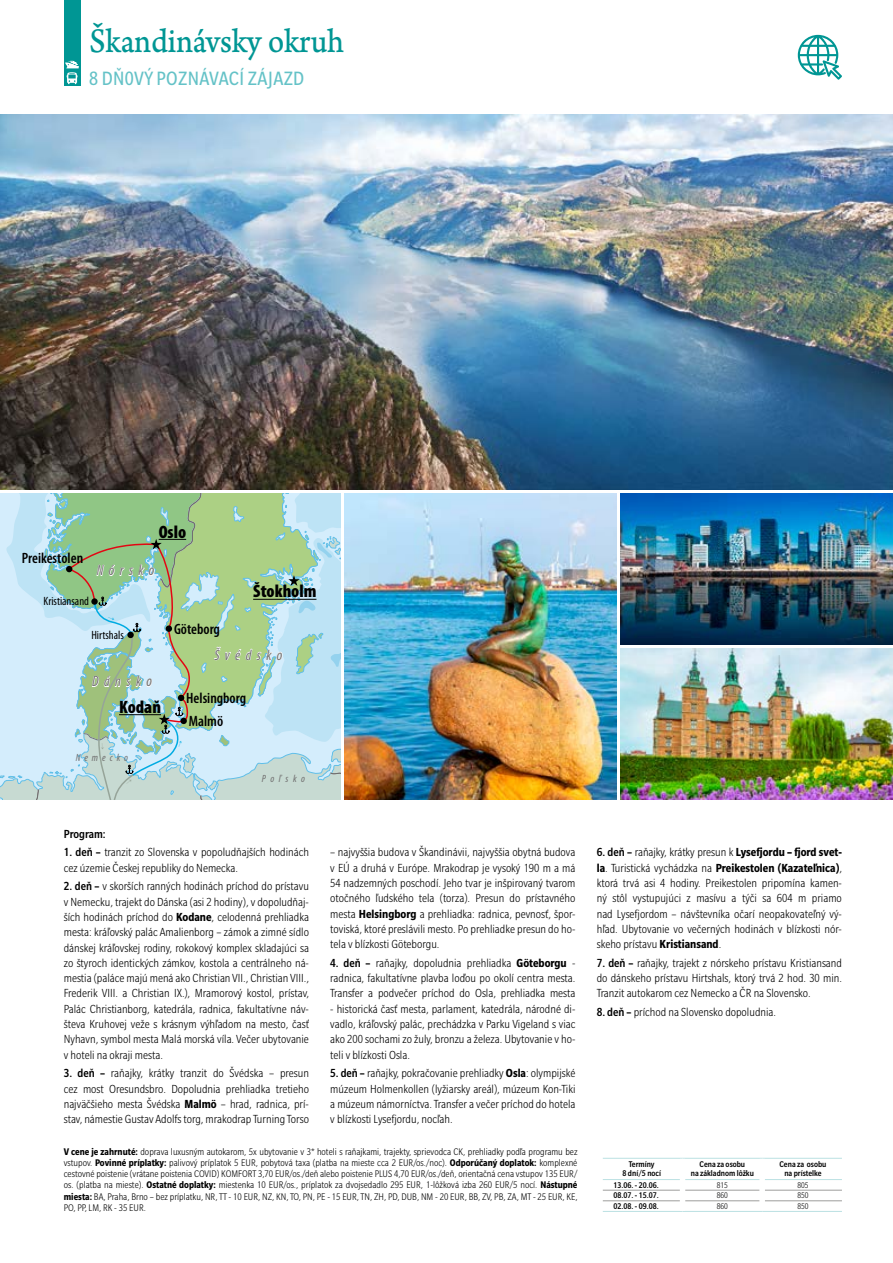
<style>
.page{position:relative;width:893px;height:1263px;background:#fff}
.page>*{position:absolute;margin:0;border:0;box-sizing:border-box;transform-origin:0 0}
.t1{font:36px "Arno Pro Caption";letter-spacing:-.01em;color:#009694;scale:.9 1}
.t2{font:condensed 21px "Slate Pro";letter-spacing:.015em;color:#64c2c7}
.t3{font:900 condensed 18px "Myriad Pro";color:#000}
.t4{font:600 condensed 15px "Myriad Pro";color:#000}
.t5{font:italic condensed 15px "Myriad Pro";letter-spacing:.36em;color:#706f6f}
.t6{font:300 condensed 12.75px/15.3px "Slate Pro";color:#000;text-align:justify}
.t7{font:500 condensed 12.75px "Slate Pro";color:#000}
.t8{font:condensed 12px "Myriad Pro";color:#000}
.t9{font:300 condensed 10.5px/11.2px "Slate Pro";color:#000;text-align:justify}
.t10{font:italic condensed 10.5px "Myriad Pro";letter-spacing:.38em;color:#706f6f}
.t11{font:500 condensed 9px/9px "Slate Pro";color:#000;text-align:center}
.t12{font:300 condensed 9px "Slate Pro";color:#000}
.s1{font-weight:500}
.s2{font-weight:700}
</style>
<div class="page">
<div style="left:64px;top:0;width:16px;height:85px;background:#009694"></div>
<img style="left:621px;top:493px;width:272px;height:151px">
<img style="left:621px;top:648px;width:272px;height:151px">
<img style="left:344px;top:493px;width:273px;height:306px">
<img style="left:0;top:115px;width:893px;height:374px">
<svg style="left:65px;top:61px;width:14px;height:23px"></svg>
<hr style="left:603px;top:1190px;width:77px;height:1px;background:#9d9d9c">
<hr style="left:685px;top:1190px;width:75px;height:1px;background:#9d9d9c">
<hr style="left:765px;top:1190px;width:77px;height:1px;background:#9d9d9c">
<hr style="left:603px;top:1200px;width:77px;height:1px;background:#9d9d9c">
<hr style="left:685px;top:1200px;width:75px;height:1px;background:#9d9d9c">
<hr style="left:765px;top:1200px;width:77px;height:1px;background:#9d9d9c">
<hr style="left:603px;top:1158px;width:79px;height:1px;background:#bee2e4">
<hr style="left:682px;top:1158px;width:80px;height:1px;background:#bee2e4">
<hr style="left:762px;top:1158px;width:80px;height:1px;background:#bee2e4">
<hr style="left:603px;top:1179px;width:77px;height:1px;background:#bee2e4">
<hr style="left:685px;top:1179px;width:75px;height:1px;background:#bee2e4">
<hr style="left:765px;top:1179px;width:77px;height:1px;background:#bee2e4">
<hr style="left:603px;top:1211px;width:79px;height:1px;background:#bee2e4">
<hr style="left:682px;top:1211px;width:80px;height:1px;background:#bee2e4">
<hr style="left:762px;top:1211px;width:80px;height:1px;background:#bee2e4">
<svg style="left:798px;top:35px;width:44px;height:45px"></svg>
<svg style="left:0;top:493px;width:341px;height:306px;background:#b6d8c9"></svg>
<h1 class="t1" style="left:89px;top:20px;width:285px">Škandinávsky okruh</h1>
<h2 class="t2" style="left:89px;top:68px;width:217px">8 DŇ0VÝ POZNÁVACÍ ZÁJAZD</h2>
<p class="t4" style="left:22px;top:550px;width:63px">Preikestolen</p>
<p class="t8" style="left:44px;top:594px;width:47px">Kristiansand</p>
<h3 class="t3" style="left:159px;top:521px;width:29px">Oslo</h3>
<p class="t5" style="left:97px;top:562px;width:59px">Nórsko</p>
<p class="t8" style="left:91px;top:629px;width:34px">Hirtshals</p>
<p class="t4" style="left:174px;top:620px;width:47px">Göteborg</p>
<h3 class="t3" style="left:253px;top:581px;width:65px">Štokholm</h3>
<p class="t5" style="left:92px;top:673px;width:61px">Dánsko</p>
<h3 class="t3" style="left:119px;top:697px;width:43px">Kodaň</h3>
<p class="t10" style="left:76px;top:751px;width:54px">Nemecko</p>
<p class="t5" style="left:215px;top:647px;width:69px">Švédsko</p>
<p class="t4" style="left:186px;top:689px;width:61px">Helsingborg</p>
<p class="t4" style="left:189px;top:712px;width:36px">Malmö</p>
<p class="t10" style="left:262px;top:773px;width:45px">Poľsko</p>
<p class="t7" style="left:64px;top:827px;width:44px">Program:</p>
<p class="t6" style="left:64px;top:844px;width:247px"><span class="s1">1. deň –</span> tranzit zo Slovenska v popoludňajších hodinách cez územie Českej republiky do Nemecka.</p>
<p class="t6" style="left:64px;top:878px;width:247px"><span class="s1">2. deň –</span> v skorších ranných hodinách príchod do prístavu v Nemecku, trajekt do Dánska (asi 2 hodiny), v dopoludňaj&shy;ších hodinách príchod do <span class="s2">Kodane</span>, celodenná prehliadka mesta: kráľovský palác Amalienborg – zámok a zimné sídlo dánskej kráľovskej rodiny, rokokový komplex skladajúci sa zo štyroch identických zámkov, kostola a centrálneho ná&shy;mestia (paláce majú mená ako Christian VII., Christian VIII., Frederik VIII. a Christian IX.), Mramorový kostol, prístav, Palác Christianborg, katedrála, radnica, fakultatívne náv&shy;števa Kruhovej veže s krásnym výhľadom na mesto, časť Nyhavn, symbol mesta Malá morská víla. Večer ubytovanie v hoteli na okraji mesta.</p>
<p class="t6" style="left:64px;top:1065px;width:247px"><span class="s1">3. deň –</span> raňajky, krátky tranzit do Švédska – presun cez most Oresundsbro. Dopoludnia prehliadka tretieho najväčšieho mesta Švédska <span class="s2">Malmö</span> – hrad, radnica, prí&shy;stav, námestie Gustav Adolfs torg, mrakodrap Turning Torso</p>
<p class="t6" style="left:330px;top:844px;width:247px">– najvyššia budova v Škandinávii, najvyššia obytná budova v EÚ a druhá v Európe. Mrakodrap je vysoký 190 m a má 54 nadzemných poschodí. Jeho tvar je inšpirovaný tvarom otočného ľudského tela (torza). Presun do prístavného mesta <span class="s2">Helsingborg</span> a prehliadka: radnica, pevnosť, špor&shy;toviská, ktoré preslávili mesto. Po prehliadke presun do ho&shy;tela v blízkosti Göteborgu.</p>
<p class="t6" style="left:330px;top:955px;width:247px"><span class="s1">4. deň –</span> raňajky, dopoludnia prehliadka <span class="s2">Göteborgu</span> - radnica, fakultatívne plavba loďou po okolí centra mesta.<br>Transfer a podvečer príchod do Osla, prehliadka mesta</p>
<p class="t6" style="left:330px;top:1001px;width:247px">- historická časť mesta, parlament, katedrála, národné di&shy;vadlo, kráľovský palác, prechádzka v Parku Vigeland s viac ako 200 sochami zo žuly, bronzu a železa. Ubytovanie v ho&shy;teli v blízkosti Osla.</p>
<p class="t6" style="left:330px;top:1065px;width:247px"><span class="s1">5. deň –</span> raňajky, pokračovanie prehliadky <span class="s2">Osla</span>: olympijské múzeum Holmenkollen (lyžiarsky areál), múzeum Kon-Tiki a múzeum námorníctva. Transfer a večer príchod do hotela v blízkosti Lysefjordu, nocľah.</p>
<p class="t9" style="left:64px;top:1145px;width:515px"><span class="s2">V cene je zahrnuté:</span> doprava luxusným autokarom, 5x ubytovanie v 3* hoteli s raňajkami, trajekty, sprievodca CK, prehliadky podľa programu bez vstupov. <span class="s2">Povinné príplatky:</span> palivový príplatok 5 EUR, pobytová taxa (platba na mieste cca 2 EUR/os./noc). <span class="s2">Odporúčaný doplatok:</span> komplexné cestovné poistenie (vrátane poistenia COVID) KOMFORT 3,70 EUR/os./deň alebo poistenie PLUS 4,70 EUR/os./deň, orientačná cena vstupov 135 EUR/ os. (platba na mieste). <span class="s2">Ostatné doplatky:</span> miestenka 10 EUR/os., príplatok za dvojsedadlo 295 EUR, 1-lôžková izba 260 EUR/5 nocí. <span class="s2">Nástupné miesta:</span> BA, Praha, Brno – bez príplatku, NR, TT - 10 EUR, NZ, KN, TO, PN, PE - 15 EUR, TN, ZH, PD, DUB, NM - 20 EUR, BB, ZV, PB, ZA, MT - 25 EUR, KE, PO, PP, LM, RK - 35 EUR.</p>
<p class="t6" style="left:597px;top:844px;width:247px"><span class="s1">6. deň –</span> raňajky, krátky presun k <span class="s2">Lysefjordu – fjord svet&shy;la</span>. Turistická vychádzka na <span class="s2">Preikestolen (Kazateľnica)</span>, ktorá trvá asi 4 hodiny. Preikestolen pripomína kamen&shy;ný stôl vystupujúci z masívu a týči sa 604 m priamo nad Lysefjordom – návštevníka očarí neopakovateľný vý&shy;hľad. Ubytovanie vo večerných hodinách v blízkosti nór&shy;skeho prístavu <span class="s2">Kristiansand</span>.</p>
<p class="t6" style="left:597px;top:955px;width:247px"><span class="s1">7. deň –</span> raňajky, trajekt z nórskeho prístavu Kristiansand do dánskeho prístavu Hirtshals, ktorý trvá 2 hod. 30 min.<br>Tranzit autokarom cez Nemecko a ČR na Slovensko.</p>
<p class="t6" style="left:597px;top:1004px;width:181px"><span class="s1">8. deň –</span> príchod na Slovensko dopoludnia.</p>
<p class="t11" style="left:623px;top:1160px;width:40px">Termíny<br>8 dní/5 nocí</p>
<p class="t11" style="left:691px;top:1160px;width:65px">Cena za osobu<br>na základnom lôžku</p>
<p class="t11" style="left:779px;top:1160px;width:48px">Cena za osobu na prístelke</p>
<p class="t11" style="left:613px;top:1180px;width:47px">13.06. - 20.06.</p>
<p class="t12" style="left:717px;top:1180px;width:13px">815</p>
<p class="t12" style="left:797px;top:1180px;width:13px">805</p>
<p class="t11" style="left:613px;top:1191px;width:47px">08.07. - 15.07.</p>
<p class="t12" style="left:717px;top:1191px;width:13px">860</p>
<p class="t12" style="left:797px;top:1191px;width:13px">850</p>
<p class="t11" style="left:613px;top:1202px;width:47px">02.08. - 09.08.</p>
<p class="t12" style="left:717px;top:1201px;width:13px">860</p>
<p class="t12" style="left:797px;top:1201px;width:13px">850</p>
</div>
